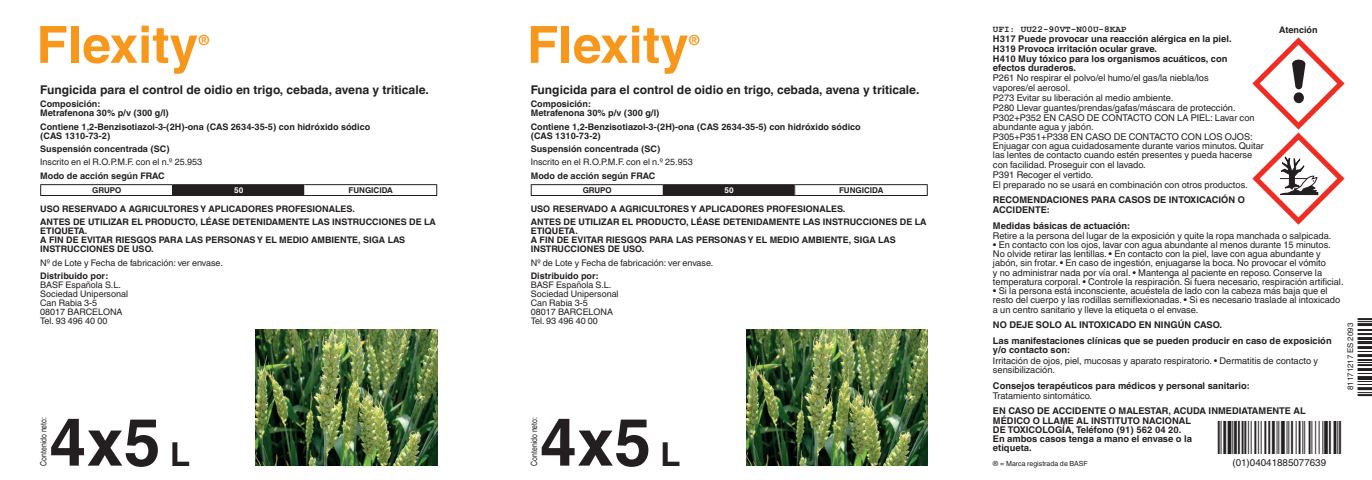
<style>
.page{position:relative;width:1372px;height:480px;background:#fff}
.page>*{position:absolute;margin:0;border:0;box-sizing:border-box;transform-origin:0 0}
.t1{font:700 65.9px "Helvetica Linotype";color:#231f20}
.t2{font:700 51.2px "Helvetica Linotype";color:#f7981d}
.t3{font:700 13.9px "Helvetica Linotype";color:#f7981d}
.t4{font:700 12px "Helvetica Linotype";color:#231f20}
.t5{font:9.8px "Helvetica Linotype";color:#231f20}
.t6{font:9.3px/9.7px "Helvetica Linotype";color:#231f20}
.t7{font:700 9.3px/9.3px "Helvetica Linotype";color:#231f20}
.t8{font:700 9.3px "Courier New";color:#231f20}
.t9{font:700 9px/9px "Helvetica Linotype";color:#231f20}
.t10{font:9px/9px "Helvetica Linotype";color:#231f20}
.t11{font:8.6px "Helvetica Linotype";color:#231f20;scale:.8 1}
.t12{font:700 8px "Helvetica Linotype";color:#231f20}
.t13{font:700 8px "Helvetica Linotype";color:#fff}
.t14{font:7.9px "Helvetica Linotype";color:#231f20}
.t15{font:7px "Helvetica Linotype";color:#231f20}
.s1{font-size:32.9px}
</style>
<div class="page">
<svg style="left:1252px;top:37px;width:92px;height:188px"></svg>
<hr style="left:531px;top:184px;width:132px;height:1px;background:#231f20">
<hr style="left:531px;top:195px;width:132px;height:1px;background:#231f20">
<hr style="left:663px;top:184px;width:132px;height:1px;background:#231f20">
<hr style="left:663px;top:195px;width:132px;height:1px;background:#231f20">
<hr style="left:795px;top:184px;width:132px;height:1px;background:#231f20">
<hr style="left:795px;top:195px;width:132px;height:1px;background:#231f20">
<svg style="left:531px;top:185px;width:397px;height:10px"></svg>
<img style="left:746px;top:329px;width:181px;height:136px">
<hr style="left:40px;top:184px;width:133px;height:1px;background:#231f20">
<hr style="left:40px;top:195px;width:133px;height:1px;background:#231f20">
<hr style="left:173px;top:184px;width:132px;height:1px;background:#231f20">
<hr style="left:173px;top:195px;width:132px;height:1px;background:#231f20">
<hr style="left:305px;top:184px;width:132px;height:1px;background:#231f20">
<hr style="left:305px;top:195px;width:132px;height:1px;background:#231f20">
<svg style="left:40px;top:185px;width:397px;height:10px"></svg>
<img style="left:256px;top:329px;width:181px;height:136px">
<h2 class="t2" style="left:37px;top:15px;width:163px">Flexity</h2>
<h3 class="t3" style="left:198px;top:32px;width:13px">®</h3>
<p class="t4" style="left:40px;top:83px;width:390px">Fungicida para el control de oidio en trigo, cebada, avena y triticale.</p>
<p class="t9" style="left:40px;top:100px;width:130px">Composición:<br>Metrafenona 30% p/v (300 g/l)</p>
<p class="t9" style="left:40px;top:122px;width:331px">Contiene 1,2-Benzisotiazol-3-(2H)-ona (CAS 2634-35-5) con hidróxido sódico (CAS 1310-73-2)</p>
<p class="t9" style="left:40px;top:144px;width:131px">Suspensión concentrada (SC)</p>
<p class="t10" style="left:40px;top:158px;width:163px">Inscrito en el R.O.P.M.F. con el n.º 25.953</p>
<p class="t9" style="left:40px;top:171px;width:126px">Modo de acción según FRAC</p>
<p class="t12" style="left:92px;top:185px;width:31px">GRUPO</p>
<p class="t13" style="left:234px;top:185px;width:11px">50</p>
<p class="t12" style="left:348px;top:185px;width:46px">FUNGICIDA</p>
<p class="t9" style="left:40px;top:202px;width:397px;line-height:13.2px">USO RESERVADO A AGRICULTORES Y APLICADORES PROFESIONALES.<br>ANTES DE UTILIZAR EL PRODUCTO, LÉASE DETENIDAMENTE LAS INSTRUCCIONES DE LA</p>
<p class="t9" style="left:40px;top:227px;width:366px">ETIQUETA.<br>A FIN DE EVITAR RIESGOS PARA LAS PERSONAS Y EL MEDIO AMBIENTE, SIGA LAS<br>INSTRUCCIONES DE USO.</p>
<p class="t10" style="left:40px;top:258px;width:184px">Nº de Lote y Fecha de fabricación: ver envase.</p>
<p class="t9" style="left:40px;top:271px;width:69px">Distribuido por:</p>
<p class="t10" style="left:40px;top:280px;width:89px">BASF Española S.L.<br>Sociedad Unipersonal<br>Can Rabia 3-5<br>08017 BARCELONA<br>Tel. 93 496 40 00</p>
<p class="t11" style="left:39px;top:465px;width:62px;rotate:-90deg">Contenido neto:</p>
<h1 class="t1" style="left:49px;top:404px;width:142px">4x5 <span class="s1">L</span></h1>
<h2 class="t2" style="left:527px;top:15px;width:163px">Flexity</h2>
<h3 class="t3" style="left:688px;top:32px;width:13px">®</h3>
<p class="t4" style="left:531px;top:83px;width:390px">Fungicida para el control de oidio en trigo, cebada, avena y triticale.</p>
<p class="t9" style="left:531px;top:100px;width:130px">Composición:<br>Metrafenona 30% p/v (300 g/l)</p>
<p class="t9" style="left:531px;top:122px;width:331px">Contiene 1,2-Benzisotiazol-3-(2H)-ona (CAS 2634-35-5) con hidróxido sódico (CAS 1310-73-2)</p>
<p class="t9" style="left:531px;top:144px;width:131px">Suspensión concentrada (SC)</p>
<p class="t10" style="left:531px;top:158px;width:163px">Inscrito en el R.O.P.M.F. con el n.º 25.953</p>
<p class="t9" style="left:531px;top:171px;width:126px">Modo de acción según FRAC</p>
<p class="t12" style="left:583px;top:185px;width:31px">GRUPO</p>
<p class="t13" style="left:724px;top:185px;width:11px">50</p>
<p class="t12" style="left:839px;top:185px;width:46px">FUNGICIDA</p>
<p class="t9" style="left:531px;top:202px;width:397px;line-height:13.2px">USO RESERVADO A AGRICULTORES Y APLICADORES PROFESIONALES.<br>ANTES DE UTILIZAR EL PRODUCTO, LÉASE DETENIDAMENTE LAS INSTRUCCIONES DE LA</p>
<p class="t9" style="left:531px;top:227px;width:366px">ETIQUETA.<br>A FIN DE EVITAR RIESGOS PARA LAS PERSONAS Y EL MEDIO AMBIENTE, SIGA LAS<br>INSTRUCCIONES DE USO.</p>
<p class="t10" style="left:531px;top:258px;width:184px">Nº de Lote y Fecha de fabricación: ver envase.</p>
<p class="t9" style="left:531px;top:271px;width:69px">Distribuido por:</p>
<p class="t10" style="left:531px;top:280px;width:89px">BASF Española S.L.<br>Sociedad Unipersonal<br>Can Rabia 3-5<br>08017 BARCELONA<br>Tel. 93 496 40 00</p>
<p class="t11" style="left:529px;top:465px;width:62px;rotate:-90deg">Contenido neto:</p>
<h1 class="t1" style="left:539px;top:404px;width:142px">4x5 <span class="s1">L</span></h1>
<p class="t9" style="left:1279px;top:25px;width:40px">Atención</p>
<p class="t8" style="left:993px;top:23px;width:135px">UFI: UU22-90VT-N00U-8KAP</p>
<p class="t7" style="left:993px;top:34px;width:240px;line-height:9.8px">H317 Puede provocar una reacción alérgica en la piel.<br>H319 Provoca irritación ocular grave.<br>H410 Muy tóxico para los organismos acuáticos, con efectos duraderos.</p>
<p class="t6" style="left:993px;top:73px;width:272px">P261 No respirar el polvo/el humo/el gas/la niebla/los<br>vapores/el aerosol.<br>P273 Evitar su liberación al medio ambiente.<br>P280 Llevar guantes/prendas/gafas/máscara de protección.<br>P302+P352 EN CASO DE CONTACTO CON LA PIEL: Lavar con abundante agua y jabón.<br>P305+P351+P338 EN CASO DE CONTACTO CON LOS OJOS:<br>Enjuagar con agua cuidadosamente durante varios minutos. Quitar las lentes de contacto cuando estén presentes y pueda hacerse con facilidad. Proseguir con el lavado.<br>P391 Recoger el vertido.<br>El preparado no se usará en combinación con otros productos.</p>
<p class="t7" style="left:993px;top:196px;width:253px">RECOMENDACIONES PARA CASOS DE INTOXICACIÓN O<br>ACCIDENTE:</p>
<p class="t7" style="left:993px;top:221px;width:138px">Medidas básicas de actuación:</p>
<p class="t6" style="left:993px;top:230px;width:340px">Retire a la persona del lugar de la exposición y quite la ropa manchada o salpicada.</p>
<p class="t6" style="left:993px;top:240px;width:352px;line-height:9.3px">• En contacto con los ojos, lavar con agua abundante al menos durante 15 minutos.<br>No olvide retirar las lentillas. • En contacto con la piel, lave con agua abundante y jabón, sin frotar. • En caso de ingestión, enjuagarse la boca. No provocar el vómito<br>y no administrar nada por vía oral. • Mantenga al paciente en reposo. Conserve la temperatura corporal. • Controle la respiración. Si fuera necesario, respiración artificial.</p>
<p class="t6" style="left:993px;top:286px;width:349px;line-height:9.3px">• Si la persona está inconsciente, acuéstela de lado con la cabeza más baja que el resto del cuerpo y las rodillas semiflexionadas. • Si es necesario traslade al intoxicado a un centro sanitario y lleve la etiqueta o el envase.</p>
<p class="t7" style="left:993px;top:317px;width:340px;line-height:15.8px">NO DEJE SOLO AL INTOXICADO EN NINGÚN CASO.<br>Las manifestaciones clínicas que se pueden producir en caso de exposición</p>
<p class="t7" style="left:993px;top:345px;width:78px">y/o contacto son:</p>
<p class="t6" style="left:993px;top:355px;width:327px;line-height:9.3px">Irritación de ojos, piel, mucosas y aparato respiratorio. • Dermatitis de contacto y sensibilización.</p>
<p class="t7" style="left:993px;top:381px;width:258px">Consejos terapéuticos para médicos y personal sanitario:</p>
<p class="t6" style="left:993px;top:390px;width:101px">Tratamiento sintomático.</p>
<p class="t7" style="left:993px;top:406px;width:314px">EN CASO DE ACCIDENTE O MALESTAR, ACUDA INMEDIATAMENTE AL MÉDICO O LLAME AL INSTITUTO NACIONAL<br>DE TOXICOLOGÍA, Teléfono (91) 562 04 20.<br>En ambos casos tenga a mano el envase o la<br>etiqueta.</p>
<p class="t5" style="left:1232px;top:456px;width:95px">(01)04041885077639</p>
<p class="t14" style="left:1345px;top:390px;width:68px;rotate:-90deg">81171217 ES 2093</p>
<p class="t15" style="left:992px;top:459px;width:97px">® = Marca registrada de BASF</p>
</div>
